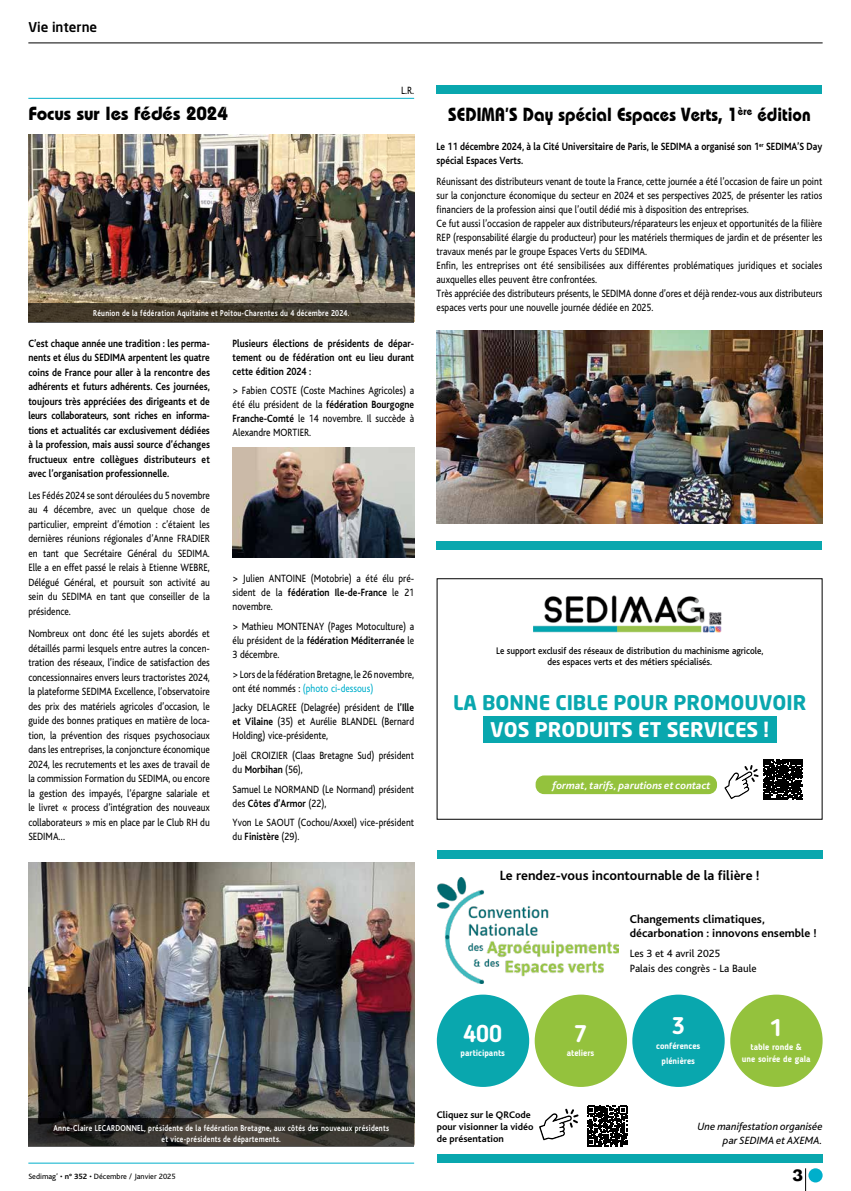
<style>
.page{position:relative;width:851px;height:1191px;background:#fff}
.page>*{position:absolute;margin:0;border:0;box-sizing:border-box;transform-origin:0 0}
.t1{font:700 24px "Blogger Sans";color:#fff}
.t2{font:700 20px "Neo Sans Std";color:#09a7ae}
.t3{font:700 20px "Neo Sans Std";color:#fff}
.t4{font:700 19px "Bauhaus";color:#000;scale:.9 1}
.t5{font:700 19px "Bauhaus";color:#000}
.t6{font:17px "Bureau Eagle";color:#000}
.t7{font:700 14px "Bliss";color:#000}
.t8{font:500 13.4px "Neo Sans Std";color:#000}
.t9{font:700 12px/14px "Bliss";color:#000}
.t10{font:11px/14.5px "Bliss";color:#000;text-align:justify;scale:.85 1}
.t11{font:700 11px/14.5px "Bliss";color:#000;text-align:justify;scale:.85 1}
.t12{font:italic 11px/14px "Bliss";color:#000;text-align:right}
.t13{font:11px/15px "Bliss";color:#000}
.t14{font:italic 700 11px "Bliss";color:#fff}
.t15{font:500 10px/11px "Bliss";color:#000;text-align:center;scale:.9 1}
.t16{font:700 10px/12px "Bliss";color:#000}
.t17{font:700 9px/11px "Bliss";letter-spacing:.035em;color:#fff;text-align:center;scale:.8 1}
.t18{font:700 9px/14.8px "Blogger Sans";color:#fff;text-align:center;scale:.95 1}
.t19{font:8px "Bliss";color:#000}
.s1{font-weight:700}
.s2{color:#00afcc}
</style>
<div class="page">
<div style="left:808px;top:1168px;width:14px;height:14px;background:#00afcb;border-radius:50%"></div>
<svg style="left:805px;top:1168px;width:1px;height:23px"></svg>
<hr style="left:28px;top:42px;width:794px;height:1px;background:#000">
<div style="left:437px;top:578px;width:385px;height:241px;background:#fff;border:1px solid #000"></div>
<img style="left:533px;top:595px;width:189px;height:38px">
<svg style="left:724px;top:759px;width:78px;height:40px"></svg>
<div style="left:535px;top:775px;width:182px;height:19px;background:#94c23d;border-radius:9px"></div>
<div style="left:483px;top:716px;width:293px;height:27px;background:#09a7ae"></div>
<div style="left:436px;top:85px;width:386px;height:9px;background:#09a7ae"></div>
<div style="left:436px;top:541px;width:386px;height:8px;background:#09a7ae"></div>
<img style="left:436px;top:330px;width:386px;height:193px">
<hr style="left:28px;top:98px;width:386px;height:1px;background:#00afcb">
<img style="left:28px;top:135px;width:386px;height:168px">
<svg style="left:28px;top:303px;width:386px;height:20px;background:#413a2d"></svg>
<img style="left:232px;top:447px;width:182px;height:111px">
<div style="left:437px;top:850px;width:385px;height:9px;background:#09a7ae"></div>
<img style="left:437px;top:877px;width:181px;height:106px">
<div style="left:437px;top:1154px;width:385px;height:8px;background:#09a7ae"></div>
<div style="left:534px;top:994px;width:93px;height:93px;background:#94c23d;border-radius:50%"></div>
<div style="left:437px;top:994px;width:92px;height:93px;background:#09a7ae;border-radius:50%"></div>
<div style="left:632px;top:994px;width:92px;height:93px;background:#09a7ae;border-radius:50%"></div>
<div style="left:730px;top:994px;width:92px;height:93px;background:#94c23d;border-radius:50%"></div>
<img style="left:28px;top:862px;width:386px;height:256px">
<hr style="left:28px;top:1162px;width:386px;height:1px;background:#00afcb">
<svg style="left:28px;top:1118px;width:386px;height:28px;background:#34312c"></svg>
<svg style="left:587px;top:1105px;width:40px;height:41px"></svg>
<svg style="left:539px;top:1108px;width:39px;height:32px"></svg>
<p class="t8" style="left:28px;top:19px;width:70px">Vie interne</p>
<h3 class="t5" style="left:28px;top:101px;width:201px">Focus sur les fédés 2024</h3>
<p class="t10" style="left:401px;top:83px;width:17px">L.R.</p>
<p class="t17" style="left:93px;top:308px;width:322px">Réunion de la fédération Aquitaine et Poitou-Charentes du 4 décembre 2024.</p>
<p class="t11" style="left:232px;top:336px;width:215px;line-height:14px">Plusieurs élections de présidents de dépar&shy;tement ou de fédération ont eu lieu durant cette édition 2024 :</p>
<p class="t10" style="left:232px;top:384px;width:215px;line-height:14px">&gt; Fabien COSTE (Coste Machines Agricoles) a été élu président de la <span class="s1">fédération Bourgogne Franche-Comté</span> le 14 novembre. Il succède à Alexandre MORTIER.</p>
<p class="t11" style="left:28px;top:336px;width:215px">C’est chaque année une tradition : les perma&shy;nents et élus du SEDIMA arpentent les quatre coins de France pour aller à la rencontre des adhérents et futurs adhérents. Ces journées, toujours très appréciées des dirigeants et de leurs collaborateurs, sont riches en informa&shy;tions et actualités car exclusivement dédiées à la profession, mais aussi source d’échanges fructueux entre collègues distributeurs et avec l’organisation professionnelle.</p>
<p class="t10" style="left:28px;top:488px;width:215px">Les Fédés 2024 se sont déroulées du 5 novembre au 4 décembre, avec un quelque chose de particulier, empreint d’émotion : c’étaient les dernières réunions régionales d’Anne FRADIER en tant que Secrétaire Général du SEDIMA.<br>Elle a en effet passé le relais à Etienne WEBRE, Délégué Général, et poursuit son activité au sein du SEDIMA en tant que conseiller de la présidence.</p>
<p class="t10" style="left:28px;top:627px;width:215px">Nombreux ont donc été les sujets abordés et détaillés parmi lesquels entre autres la concen&shy;tration des réseaux, l’indice de satisfaction des concessionnaires envers leurs tractoristes 2024, la plateforme SEDIMA Excellence, l’observatoire des prix des matériels agricoles d’occasion, le guide des bonnes pratiques en matière de loca&shy;tion, la prévention des risques psychosociaux dans les entreprises, la conjoncture économique 2024, les recrutements et les axes de travail de la commission Formation du SEDIMA, ou encore la gestion des impayés, l’épargne salariale et le livret « process d’intégration des nouveaux collaborateurs » mis en place par le Club RH du SEDIMA…</p>
<p class="t10" style="left:232px;top:572px;width:215px;line-height:14px">&gt; Julien ANTOINE (Motobrie) a été élu pré&shy;sident de la <span class="s1">fédération Ile-de-France</span> le 21 novembre.</p>
<p class="t10" style="left:232px;top:619px;width:215px;line-height:14px">&gt; Mathieu MONTENAY (Pages Motoculture) a élu président de la <span class="s1">fédération Méditerranée</span> le 3 décembre.</p>
<p class="t10" style="left:232px;top:667px;width:215px;line-height:14px">&gt; Lors de la fédération Bretagne, le 26 novembre, ont été nommés : <span class="s2">(photo ci-dessous)</span></p>
<p class="t10" style="left:232px;top:701px;width:215px;line-height:14px">Jacky DELAGREE (Delagrée) président de <span class="s1">l’Ille et Vilaine</span> (35) et Aurélie BLANDEL (Bernard Holding) vice-présidente,</p>
<p class="t10" style="left:232px;top:748px;width:215px;line-height:14px">Joël CROIZIER (Claas Bretagne Sud) président du <span class="s1">Morbihan</span> (56),</p>
<p class="t10" style="left:232px;top:782px;width:215px;line-height:14px">Samuel Le NORMAND (Le Normand) président des <span class="s1">Côtes d’Armor</span> (22),</p>
<p class="t10" style="left:232px;top:816px;width:215px;line-height:14px">Yvon Le SAOUT (Cochou/Axxel) vice-président du <span class="s1">Finistère</span> (29).</p>
<p class="t17" style="left:53px;top:1123px;width:421px">Anne-Claire LECARDONNEL, présidente de la fédération Bretagne, aux côtés des nouveaux présidents et vice-présidents de départements.</p>
<h3 class="t4" style="left:448px;top:103px;width:404px">SEDIMA’S Day spécial Espaces Verts, 1<sup>ère</sup> édition</h3>
<p class="t11" style="left:436px;top:140px;width:455px;line-height:14px">Le 11 décembre 2024, à la Cité Universitaire de Paris, le SEDIMA a organisé son 1<sup>er</sup> SEDIMA’S Day spécial Espaces Verts.</p>
<p class="t10" style="left:436px;top:175px;width:455px;line-height:14px;text-align:left">Réunissant des distributeurs venant de toute la France, cette journée a été l’occasion de faire un point sur la conjoncture économique du secteur en 2024 et ses perspectives 2025, de présenter les ratios financiers de la profession ainsi que l’outil dédié mis à disposition des entreprises.<br>Ce fut aussi l’occasion de rappeler aux distributeurs/réparateurs les enjeux et opportunités de la filière REP (responsabilité élargie du producteur) pour les matériels thermiques de jardin et de présenter les travaux menés par le groupe Espaces Verts du SEDIMA.<br>Enfin, les entreprises ont été sensibilisées aux différentes problématiques juridiques et sociales auxquelles elles peuvent être confrontées.<br>Très appréciée des distributeurs présents, le SEDIMA donne d’ores et déjà rendez-vous aux distributeurs espaces verts pour une nouvelle journée dédiée en 2025.</p>
<p class="t15" style="left:496px;top:645px;width:298px">Le support exclusif des réseaux de distribution du machinisme agricole, des espaces verts et des métiers spécialisés.</p>
<h2 class="t2" style="left:453px;top:690px;width:354px">LA BONNE CIBLE POUR PROMOUVOIR</h2>
<h2 class="t3" style="left:490px;top:717px;width:280px">VOS PRODUITS ET SERVICES !</h2>
<p class="t14" style="left:552px;top:779px;width:159px">format, tarifs, parutions et contact</p>
<p class="t7" style="left:499px;top:868px;width:261px">Le rendez-vous incontournable de la filière !</p>
<h1 class="t1" style="left:463px;top:1018px;width:40px">400</h1>
<p class="t18" style="left:460px;top:1045px;width:48px">participants</p>
<p class="t16" style="left:437px;top:1109px;width:98px">Cliquez sur le QRCode pour visionner la vidéo de présentation</p>
<h1 class="t1" style="left:574px;top:1018px;width:14px">7</h1>
<p class="t18" style="left:566px;top:1045px;width:31px">ateliers</p>
<p class="t9" style="left:629px;top:912px;width:188px">Changements climatiques, décarbonation : innovons ensemble !</p>
<p class="t13" style="left:629px;top:946px;width:128px">Les 3 et 4 avril 2025<br>Palais des congrès - La Baule</p>
<h1 class="t1" style="left:671px;top:1011px;width:14px">3</h1>
<p class="t18" style="left:656px;top:1038px;width:48px">conférences plénières</p>
<h1 class="t1" style="left:769px;top:1012px;width:14px">1</h1>
<p class="t18" style="left:741px;top:1041px;width:74px;line-height:12px">table ronde &amp;<br>une soirée de gala</p>
<p class="t12" style="left:697px;top:1120px;width:127px">Une manifestation organisée par SEDIMA et AXEMA.</p>
<p class="t19" style="left:28px;top:1171px;width:149px">Sedimag’ • <span class="s1">n° 352</span> • Décembre / Janvier 2025</p>
<h3 class="t6" style="left:792px;top:1166px;width:11px">3</h3>
</div>
